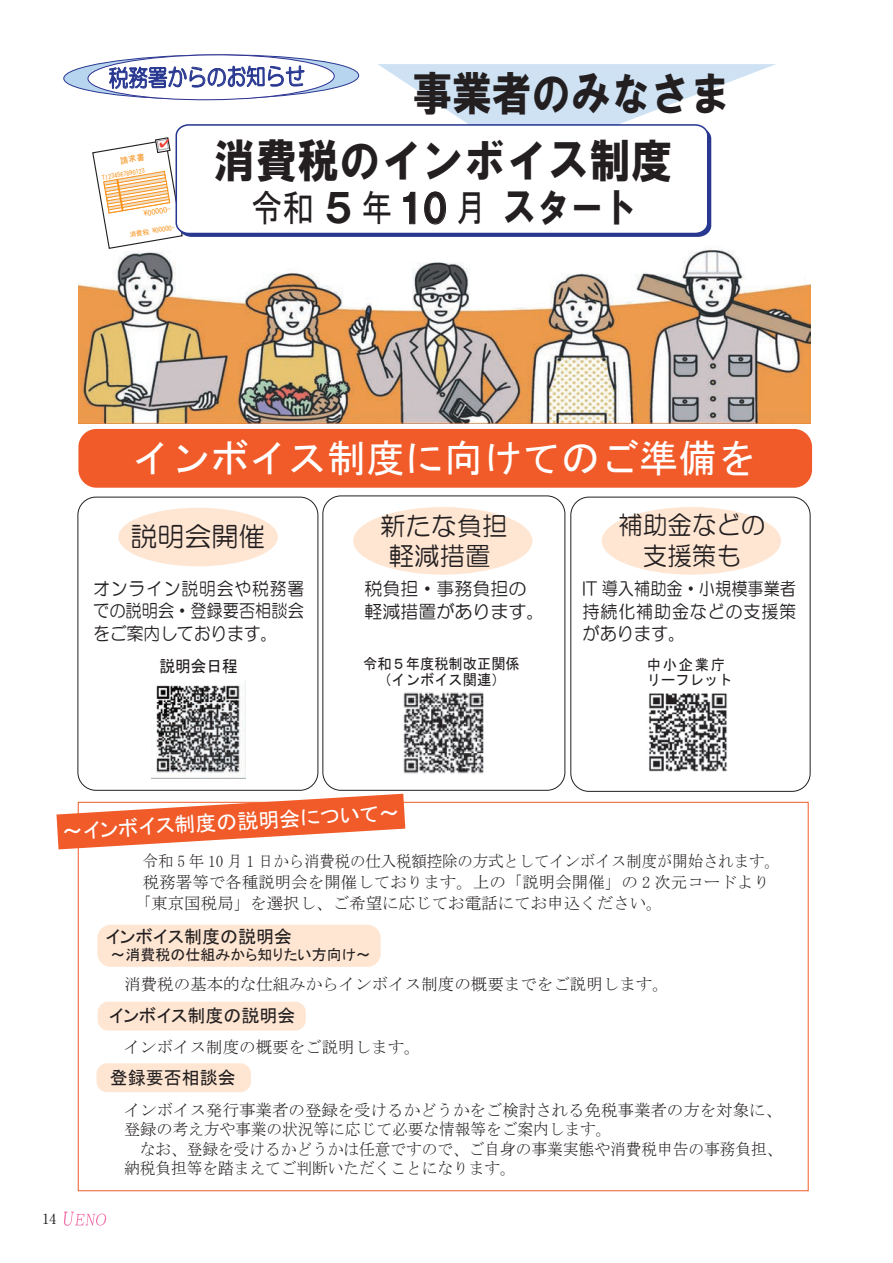
<style>
.page{position:relative;width:893px;height:1263px;background:#fff}
.page>*{position:absolute;margin:0;border:0;box-sizing:border-box;transform-origin:0 0}
.t1{font:46.5px "HG Soei Kakugothic UB";color:#231f20;scale:.85 1}
.t2{font:46.2px "HGS Soei Kakugothic UB";color:#231f20;scale:.9 1}
.t3{font:39px "MS Gothic";color:#fff}
.t4{font:39px "HGS Soei Kakugothic UB";color:#231f20}
.t5{font:37.5px "MS Gothic";color:#231f20;scale:.84 1}
.t6{font:27px "HG Maru Gothic MPRO";color:#231f20}
.t7{font:25.5px/31.5px "HG Maru Gothic MPRO";color:#231f20;text-align:center;scale:.96 1}
.t8{font:25.5px/30px "HG Maru Gothic MPRO";color:#231f20;text-align:center}
.t9{font:23.55px "HG Maru Gothic MPRO";color:#283891;scale:.83 1}
.t10{font:21px "MS P Gothic";color:#fff}
.t11{font:18px/22.5px "HG Maru Gothic MPRO";color:#231f20;text-align:justify;scale:.93 1}
.t12{font:18px/22.5px "HG Maru Gothic MPRO";color:#231f20;text-align:justify;scale:.9 1}
.t13{font:18px "MS P Gothic";color:#231f20}
.t14{font:18px/22.5px "HG Maru Gothic MPRO";color:#231f20}
.t15{font:16.5px/19.5px "MS Mincho";color:#231f20}
.t16{font:16.5px "MS Mincho";color:#231f20;scale:.93 1}
.t17{font:16.5px "MS Gothic";color:#231f20;scale:.95 1}
.t18{font:15px/16.5px "MS Gothic";color:#231f20;text-align:center;scale:.95 1}
.t19{font:15px "MS P Gothic";color:#231f20}
.t20{font:13.8px "Ryumin Pr 6 N";color:#231f20}
.t21{font:7.5px "MS Gothic";color:#f7931d;scale:1.04 1}
.t22{font:6.75px "MS Gothic";color:#f7931d}
.t23{font:6.45px "MS Gothic";color:#f7931d}
.s1{font-family:"HGS Soei Kakugothic UB";font-size:40.5px}
</style>
<div class="page">
<svg style="left:64px;top:1211px;width:42px;height:15px"></svg>
<div style="left:97px;top:925px;width:284px;height:42px;background:#fee6d3;border-radius:13px"></div>
<div style="left:98px;top:1002px;width:208px;height:28px;background:#fee6d3;border-radius:11px"></div>
<div style="left:97px;top:1063px;width:154px;height:29px;background:#fee6d3;border-radius:11px"></div>
<img style="left:78px;top:74px;width:733px;height:349px">
<svg style="left:377px;top:64px;width:399px;height:97px"></svg>
<div style="left:78px;top:429px;width:734px;height:59px;background:#f15a29;border-radius:18px"></div>
<img style="left:151px;top:685px;width:94px;height:93px">
<div style="left:78px;top:497px;width:240px;height:294px;border:1px solid #231f20;border-radius:18px"></div>
<div style="left:322px;top:495px;width:243px;height:296px;border:1px solid #231f20;border-radius:18px"></div>
<div style="left:570px;top:497px;width:240px;height:295px;border:1px solid #231f20;border-radius:18px"></div>
<svg style="left:56px;top:794px;width:349px;height:55px"></svg>
<svg style="left:359px;top:127px;width:353px;height:111px"></svg>
<svg style="left:359px;top:123px;width:350px;height:112px"></svg>
<svg style="left:403px;top:192px;width:12px;height:32px"></svg>
<svg style="left:424px;top:192px;width:22px;height:32px"></svg>
<div style="left:807px;top:20px;width:6px;height:264px;background:#fff"></div>
<img style="left:403px;top:692px;width:81px;height:82px">
<img style="left:649px;top:693px;width:78px;height:79px">
<div style="left:118px;top:508px;width:160px;height:58px;background:#fee6d3;border-radius:50%"></div>
<div style="left:353px;top:507px;width:179px;height:68px;background:#fee6d3;border-radius:50%"></div>
<div style="left:602px;top:507px;width:179px;height:68px;background:#fee6d3;border-radius:50%"></div>
<svg style="left:63px;top:54px;width:296px;height:196px"></svg>
<p class="t9" style="left:108px;top:67px;width:238px;rotate:-1deg">税務署からのお知らせ</p>
<p class="t1" style="left:412px;top:70px;width:376px">事業者のみなさま</p>
<p class="t23" style="left:102px;top:175px;width:45px;rotate:-10deg">T1234567890123</p>
<p class="t21" style="left:143px;top:210px;width:28px;rotate:-10deg">\00000-</p>
<p class="t22" style="left:129px;top:232px;width:48px;rotate:-10deg">消費税 \00000-</p>
<p class="t2" style="left:214px;top:137px;width:512px">消費税のインボイス制度</p>
<p class="t5" style="left:251px;top:189px;width:462px">令和　 年 　 月<span class="s1">スタート</span></p>
<p class="t4" style="left:319px;top:189px;width:130px">５ 10</p>
<p class="t3" style="left:132px;top:438px;width:626px">インボイス制度に向けてのご準備を</p>
<p class="t6" style="left:130px;top:523px;width:137px">説明会開催</p>
<p class="t8" style="left:380px;top:511px;width:129px">新たな負担軽減措置</p>
<p class="t7" style="left:619px;top:509px;width:154px">補助金などの支援策も</p>
<p class="t11" style="left:93px;top:577px;width:228px">オンライン説明会や税務署での説明会・登録要否相談会をご案内しております。</p>
<p class="t14" style="left:365px;top:578px;width:181px">税負担・事務負担の軽減措置があります。</p>
<p class="t12" style="left:583px;top:577px;width:239px">IT 導入補助金・小規模事業者持続化補助金などの支援策があります。</p>
<p class="t17" style="left:159px;top:658px;width:84px">説明会日程</p>
<p class="t18" style="left:363px;top:655px;width:166px">令和５年度税制改正関係（インボイス関連）</p>
<p class="t18" style="left:647px;top:657px;width:91px;line-height:15px;text-align:left">中小企業庁リーフレット</p>
<p class="t10" style="left:61px;top:820px;width:340px;rotate:-3deg">～インボイス制度の説明会について～</p>
<p class="t16" style="left:143px;top:853px;width:686px">令和 5 年 10 月 1 日から消費税の仕入税額控除の方式としてインボイス制度が開始されます。</p>
<p class="t15" style="left:143px;top:873px;width:628px">税務署等で各種説明会を開催しております。上の「説明会開催」の 2 次元コードより</p>
<p class="t15" style="left:135px;top:894px;width:529px">「東京国税局」を選択し、ご希望に応じてお電話にてお申込ください。</p>
<p class="t13" style="left:105px;top:928px;width:188px">インボイス制度の説明会</p>
<p class="t19" style="left:110px;top:946px;width:262px">～消費税の仕組みから知りたい方向け～</p>
<p class="t15" style="left:124px;top:974px;width:546px">消費税の基本的な仕組みからインボイス制度の概要までをご説明します。</p>
<p class="t13" style="left:109px;top:1007px;width:188px">インボイス制度の説明会</p>
<p class="t15" style="left:124px;top:1037px;width:299px">インボイス制度の概要をご説明します。</p>
<p class="t13" style="left:110px;top:1069px;width:128px">登録要否相談会</p>
<p class="t20" style="left:43px;top:1208px;width:15px">14</p>
<p class="t15" style="left:124px;top:1100px;width:660px">インボイス発行事業者の登録を受けるかどうかをご検討される免税事業者の方を対象に、登録の考え方や事業の状況等に応じて必要な情報等をご案内します。<br>　なお、登録を受けるかどうかは任意ですので、ご自身の事業実態や消費税申告の事務負担、納税負担等を踏まえてご判断いただくことになります。</p>
</div>
